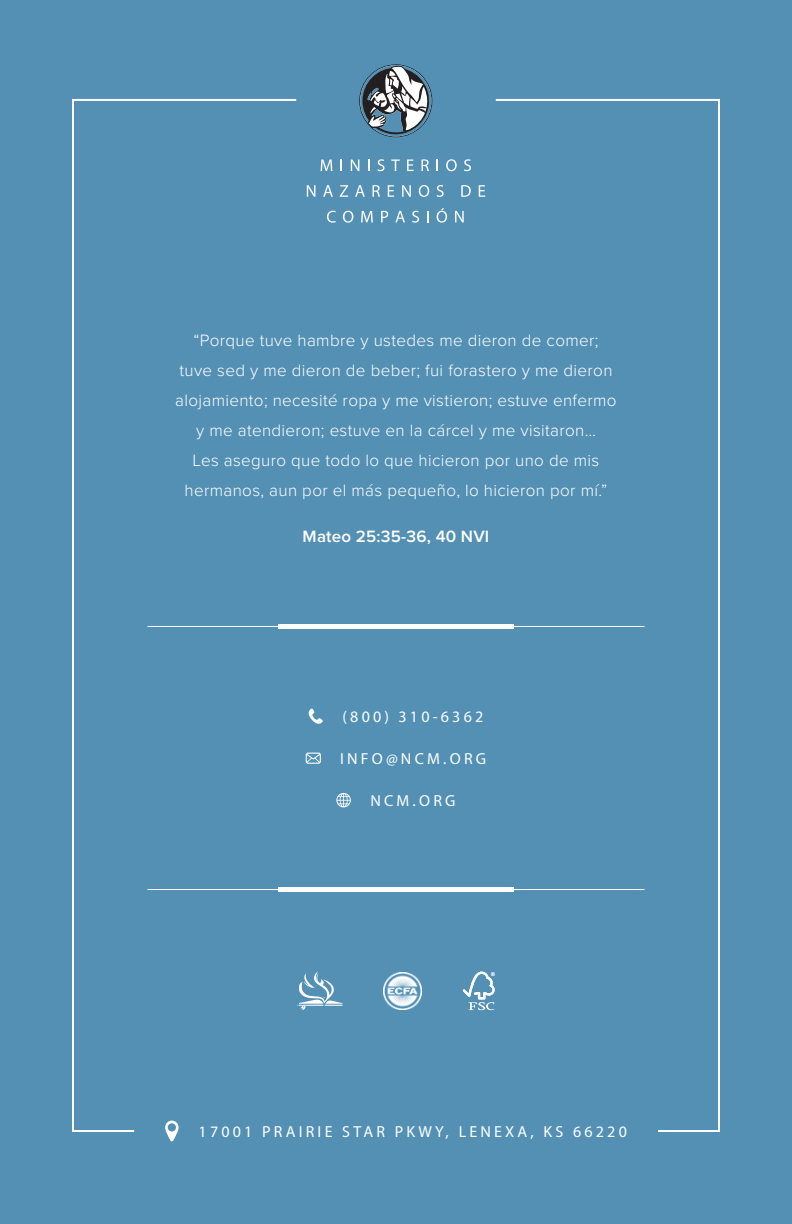
<style>
.page{position:relative;width:792px;height:1224px;background:#5390b4}
.page>*{position:absolute;margin:0;border:0;box-sizing:border-box;transform-origin:0 0}
.Headline_5{font:300 17px/30px "Proxima Nova";letter-spacing:.02em;color:#fff;text-align:center}
.Headline_5-2{font:600 17px "Proxima Nova";letter-spacing:.01em;color:#fff}
.t1{font:16px "Myriad Pro";letter-spacing:.2em;color:#fff}
</style>
<div class="page">
<hr style="left:72px;top:100px;width:2px;height:1032px;background:#fff">
<hr style="left:72px;top:1130px;width:62px;height:2px;background:#fff">
<hr style="left:718px;top:100px;width:2px;height:1032px;background:#fff">
<hr style="left:72px;top:99px;width:224px;height:2px;background:#fff">
<hr style="left:496px;top:99px;width:224px;height:2px;background:#fff">
<svg style="left:362px;top:68px;width:67px;height:66px"></svg>
<svg style="left:367px;top:64px;width:66px;height:74px"></svg>
<svg style="left:321px;top:160px;width:11px;height:11px"></svg>
<svg style="left:351px;top:160px;width:8px;height:11px"></svg>
<svg style="left:368px;top:160px;width:2px;height:11px"></svg>
<svg style="left:378px;top:159px;width:7px;height:12px"></svg>
<svg style="left:391px;top:160px;width:9px;height:11px"></svg>
<svg style="left:407px;top:160px;width:7px;height:11px"></svg>
<svg style="left:421px;top:159px;width:8px;height:12px"></svg>
<svg style="left:446px;top:159px;width:11px;height:12px"></svg>
<svg style="left:464px;top:159px;width:7px;height:12px"></svg>
<svg style="left:307px;top:185px;width:8px;height:12px"></svg>
<svg style="left:323px;top:185px;width:10px;height:12px"></svg>
<svg style="left:340px;top:185px;width:8px;height:12px"></svg>
<svg style="left:355px;top:185px;width:10px;height:12px"></svg>
<svg style="left:373px;top:185px;width:7px;height:12px"></svg>
<svg style="left:388px;top:185px;width:6px;height:12px"></svg>
<svg style="left:402px;top:185px;width:9px;height:12px"></svg>
<svg style="left:419px;top:185px;width:10px;height:12px"></svg>
<svg style="left:437px;top:185px;width:7px;height:12px"></svg>
<svg style="left:461px;top:185px;width:10px;height:12px"></svg>
<svg style="left:479px;top:185px;width:6px;height:12px"></svg>
<svg style="left:327px;top:211px;width:9px;height:12px"></svg>
<svg style="left:343px;top:211px;width:10px;height:12px"></svg>
<svg style="left:361px;top:211px;width:12px;height:11px"></svg>
<svg style="left:381px;top:211px;width:7px;height:11px"></svg>
<svg style="left:395px;top:211px;width:10px;height:11px"></svg>
<svg style="left:412px;top:211px;width:7px;height:12px"></svg>
<svg style="left:427px;top:211px;width:2px;height:11px"></svg>
<svg style="left:437px;top:208px;width:10px;height:15px"></svg>
<svg style="left:455px;top:211px;width:9px;height:11px"></svg>
<svg style="left:165px;top:1121px;width:14px;height:21px"></svg>
<hr style="left:658px;top:1130px;width:62px;height:2px;background:#fff">
<hr style="left:148px;top:626px;width:496px;height:1px;background:#fff">
<div style="left:278px;top:624px;width:236px;height:5px;background:#fff"></div>
<svg style="left:308px;top:708px;width:15px;height:16px"></svg>
<svg style="left:306px;top:753px;width:15px;height:11px"></svg>
<svg style="left:336px;top:793px;width:15px;height:14px"></svg>
<hr style="left:148px;top:889px;width:496px;height:1px;background:#fff">
<div style="left:278px;top:887px;width:236px;height:5px;background:#fff"></div>
<svg style="left:463px;top:972px;width:32px;height:38px"></svg>
<svg style="left:297px;top:972px;width:46px;height:38px"></svg>
<img style="left:384px;top:972px;width:37px;height:38px">
<p class="Headline_5" style="left:175px;top:325px;width:443px">“Porque tuve hambre y ustedes me dieron de comer; tuve sed y me dieron de beber; fui forastero y me dieron alojamiento; necesité ropa y me vistieron; estuve enfermo y me atendieron; estuve en la cárcel y me visitaron…<br>Les aseguro que todo lo que hicieron por uno de mis hermanos, aun por el más pequeño, lo hicieron por mí.”</p>
<p class="Headline_5-2" style="left:303px;top:524px;width:188px">Mateo 25:35-36, 40 NVI</p>
<p class="t1" style="left:343px;top:707px;width:142px">(800) 310-6362</p>
<p class="t1" style="left:340px;top:749px;width:148px">INFO@NCM.ORG</p>
<p class="t1" style="left:370px;top:791px;width:87px">NCM.ORG</p>
<p class="t1" style="left:199px;top:1122px;width:430px">17001 PRAIRIE STAR PKWY, LENEXA, KS 66220</p>
</div>
